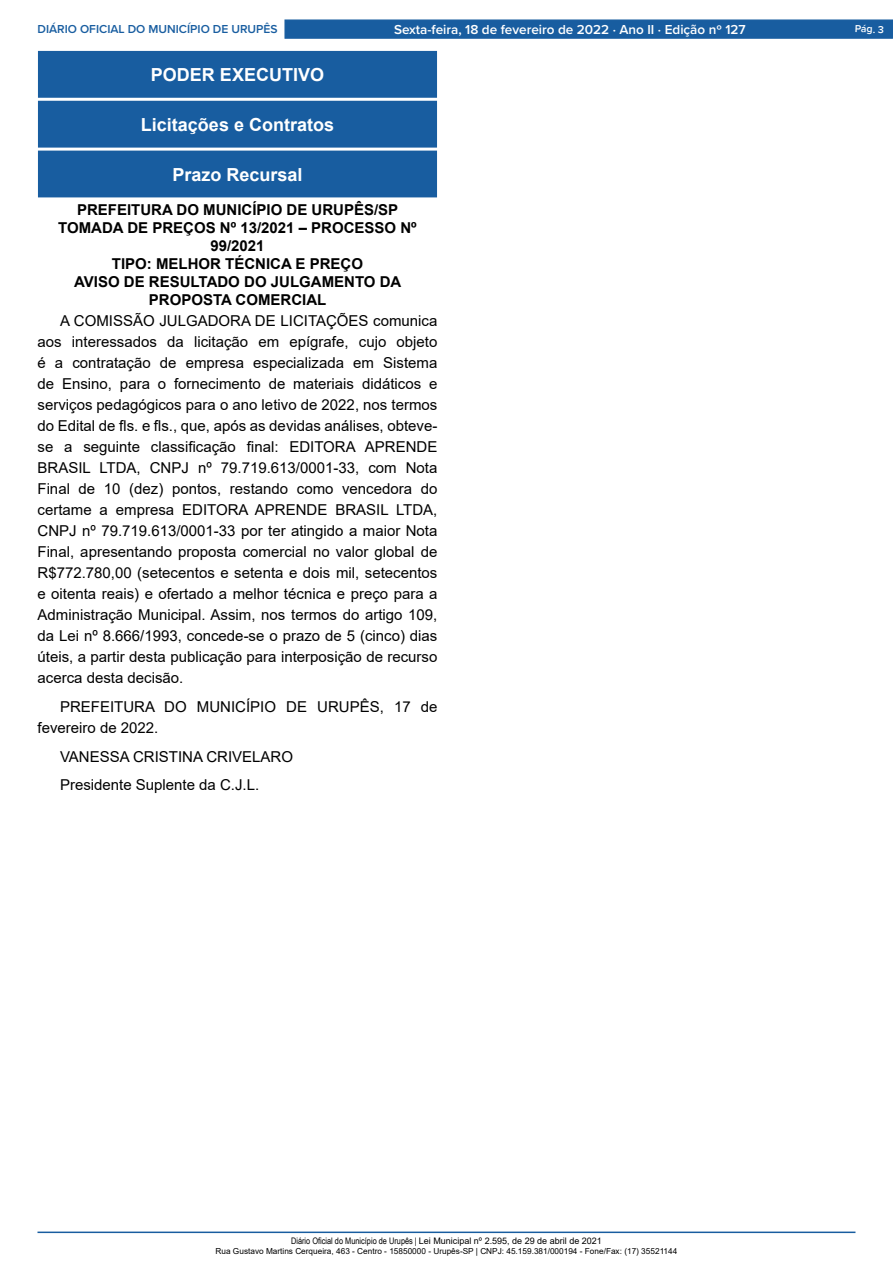
<style>
.page{position:relative;width:893px;height:1263px;background:#fff}
.page>*{position:absolute;margin:0;border:0;box-sizing:border-box;transform-origin:0 0}
.t1{font:700 18px "Arial";color:#fff}
._2_-_Corpo{font:15px/21px "Arial";color:#000;text-align:justify}
._1_-_Cabeçalho{font:700 15px/18px "Arial";color:#000;text-align:center}
.t2{font:600 13.5px "Proxima Nova";color:#fff}
.t3{font:600 12px "Proxima Nova";color:#185da0}
.t4{font:600 10.5px "Proxima Nova";color:#fff}
.t5{font:9px "Arial";color:#000}
.t6{font:8.25px "Arial";color:#000}
.s1{font-family:"Arial Narrow"}
</style>
<div class="page">
<hr style="left:38px;top:1231px;width:817px;height:2px;background:#185da0">
<div style="left:284px;top:19px;width:609px;height:20px;background:#185da0;border:1px solid #185da0"></div>
<div style="left:39px;top:51px;width:397px;height:46px;background:#185da0"></div>
<div style="left:38px;top:51px;width:399px;height:47px;border:1px solid #185da0"></div>
<div style="left:39px;top:101px;width:397px;height:46px;background:#185da0"></div>
<div style="left:38px;top:101px;width:399px;height:47px;border:1px solid #185da0"></div>
<div style="left:39px;top:151px;width:397px;height:46px;background:#185da0"></div>
<p class="t3" style="left:38px;top:20px;width:242px">DIÁRIO OFICIAL DO MUNICÍPIO DE URUPÊS</p>
<p class="t2" style="left:394px;top:19px;width:353px">Sexta-feira, 18 de fevereiro de 2022 ⋅ Ano II ⋅ Edição nº 127</p>
<p class="t4" style="left:855px;top:21px;width:31px;rotate:2deg">Pág. 3</p>
<p class="t1" style="left:151px;top:62px;width:175px">PODER EXECUTIVO</p>
<p class="t1" style="left:141px;top:112px;width:195px">Licitações e Contratos</p>
<p class="t1" style="left:172px;top:162px;width:132px">Prazo Recursal</p>
<p class="_1_-_Cabeçalho" style="left:77px;top:201px;width:323px">PREFEITURA DO MUNICÍPIO DE URUPÊS/SP</p>
<p class="_1_-_Cabeçalho" style="left:58px;top:219px;width:360px">TOMADA DE PREÇOS Nº 13/2021 – PROCESSO Nº<br>99/2021</p>
<p class="_1_-_Cabeçalho" style="left:112px;top:255px;width:253px">TIPO: MELHOR TÉCNICA E PREÇO</p>
<p class="_1_-_Cabeçalho" style="left:74px;top:273px;width:329px">AVISO DE RESULTADO DO JULGAMENTO DA<br>PROPOSTA COMERCIAL</p>
<p class="_2_-_Corpo" style="left:38px;top:311px;width:401px;text-indent:22px">A COMISSÃO JULGADORA DE LICITAÇÕES comunica aos interessados da licitação em epígrafe, cujo objeto é a contratação de empresa especializada em Sistema de Ensino, para o fornecimento de materiais didáticos e serviços pedagógicos para o ano letivo de 2022, nos termos do Edital de fls. e fls., que, após as devidas análises, obteve&shy;se a seguinte classificação final: EDITORA APRENDE BRASIL LTDA, CNPJ nº 79.719.613/0001-33, com Nota Final de 10 (dez) pontos, restando como vencedora do certame a empresa EDITORA APRENDE BRASIL LTDA, CNPJ nº 79.719.613/0001-33 por ter atingido a maior Nota Final, apresentando proposta comercial no valor global de R$772.780,00 (setecentos e setenta e dois mil, setecentos e oitenta reais) e ofertado a melhor técnica e preço para a Administração Municipal. Assim, nos termos do artigo 109, da Lei nº 8.666/1993, concede-se o prazo de 5 (cinco) dias úteis, a partir desta publicação para interposição de recurso acerca desta decisão.</p>
<p class="_2_-_Corpo" style="left:38px;top:696px;width:401px;text-indent:22px">PREFEITURA DO MUNICÍPIO DE URUPÊS, 17 de fevereiro de 2022.</p>
<p class="_2_-_Corpo" style="left:60px;top:746px;width:235px">VANESSA CRISTINA CRIVELARO</p>
<p class="_2_-_Corpo" style="left:60px;top:774px;width:201px">Presidente Suplente da C.J.L.</p>
<p class="t5" style="left:291px;top:1235px;width:312px"><span class="s1">Diário Oficial do Município de Urupês |</span> Lei Municipal nº 2.595, de 29 de abril de 2021</p>
<p class="t6" style="left:216px;top:1245px;width:463px">Rua Gustavo Martins Cerqueira, 463 - Centro - 15850000 - Urupês-SP | CNPJ: 45.159.381/000194 - Fone/Fax: (17) 35521144</p>
</div>
